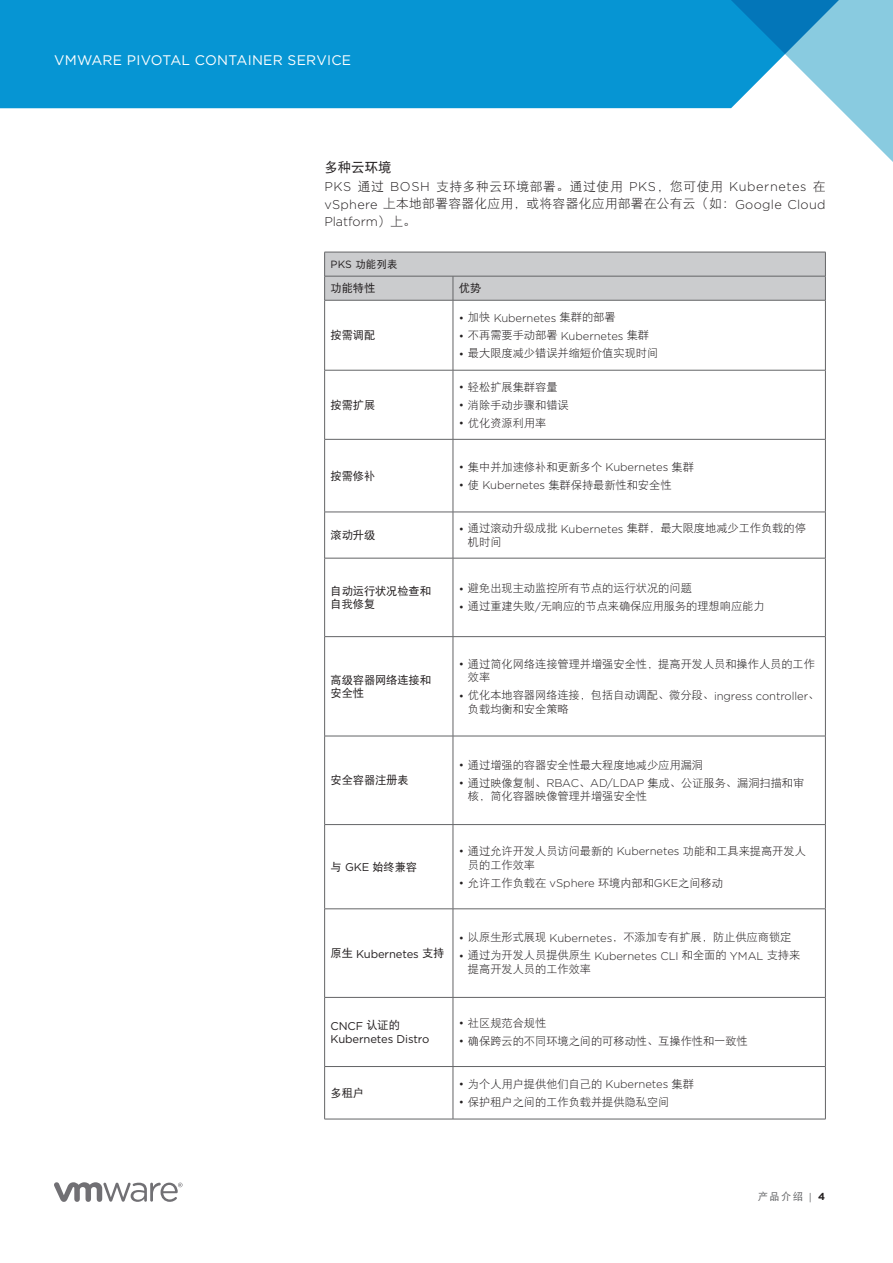
<style>
.page{position:relative;width:893px;height:1263px;background:#fff}
.page>*{position:absolute;margin:0;border:0;box-sizing:border-box;transform-origin:0 0}
.t1{font:13.8px "Gotham";letter-spacing:.02em;color:#fff}
.t2{font:13.5px "DFP Hei W5";letter-spacing:-.005em;color:#231f20}
.t3{font:12.75px/17.2px "DFP Hei W3";letter-spacing:.02em;color:#231f20}
.t4{font:300 12.75px "Gotham";letter-spacing:-.005em;color:#231f20}
.t5{font:11.25px/13.5px "DFP Hei W3";letter-spacing:-.005em;color:#231f20}
.t6{font:300 11.25px "Gotham";letter-spacing:-.005em;color:#231f20}
.t7{font:11.25px/13.5px "DFP Hei W5";letter-spacing:-.01em;color:#231f20}
.t8{font:11.25px/13.5px "Gotham";letter-spacing:-.01em;color:#231f20}
.t9{font:10.5px "DFP Hei W5";color:#231f20}
.t10{font:10.2px "DFP Hei W5";color:#636466}
.s1{font-family:"Gotham";font-weight:300}
.s2{font-family:"DFP Hei W3";font-weight:400}
.s3{font-family:"Gotham"}
.s4{font-family:"DFP Hei W5"}
.s5{font-family:"Gotham";font-weight:700;color:#231f20}
</style>
<div class="page">
<svg style="left:54px;top:1182px;width:129px;height:20px"></svg>
<div style="left:0;top:0;width:718px;height:108px;background:#0695d3"></div>
<svg style="left:718px;top:0;width:175px;height:162px"></svg>
<hr style="left:324px;top:300px;width:1px;height:70px;background:#636466">
<hr style="left:453px;top:300px;width:1px;height:70px;background:#636466">
<hr style="left:825px;top:300px;width:1px;height:70px;background:#636466">
<hr style="left:324px;top:370px;width:129px;height:1px;background:#636466">
<hr style="left:324px;top:370px;width:1px;height:69px;background:#636466">
<hr style="left:453px;top:370px;width:373px;height:1px;background:#636466">
<hr style="left:453px;top:370px;width:1px;height:69px;background:#636466">
<hr style="left:825px;top:370px;width:1px;height:69px;background:#636466">
<hr style="left:324px;top:439px;width:129px;height:1px;background:#636466">
<hr style="left:324px;top:439px;width:1px;height:73px;background:#636466">
<hr style="left:453px;top:439px;width:373px;height:1px;background:#636466">
<hr style="left:453px;top:439px;width:1px;height:73px;background:#636466">
<hr style="left:825px;top:439px;width:1px;height:73px;background:#636466">
<hr style="left:324px;top:512px;width:129px;height:1px;background:#636466">
<hr style="left:324px;top:512px;width:1px;height:46px;background:#636466">
<hr style="left:453px;top:512px;width:373px;height:1px;background:#636466">
<hr style="left:453px;top:512px;width:1px;height:46px;background:#636466">
<hr style="left:825px;top:512px;width:1px;height:46px;background:#636466">
<hr style="left:324px;top:558px;width:129px;height:1px;background:#636466">
<hr style="left:324px;top:558px;width:1px;height:78px;background:#636466">
<hr style="left:453px;top:558px;width:373px;height:1px;background:#636466">
<hr style="left:453px;top:558px;width:1px;height:78px;background:#636466">
<hr style="left:825px;top:558px;width:1px;height:78px;background:#636466">
<hr style="left:324px;top:636px;width:129px;height:1px;background:#636466">
<hr style="left:324px;top:637px;width:1px;height:99px;background:#636466">
<hr style="left:453px;top:636px;width:373px;height:1px;background:#636466">
<hr style="left:453px;top:637px;width:1px;height:99px;background:#636466">
<hr style="left:825px;top:637px;width:1px;height:99px;background:#636466">
<hr style="left:324px;top:736px;width:129px;height:1px;background:#636466">
<hr style="left:324px;top:736px;width:1px;height:88px;background:#636466">
<hr style="left:453px;top:736px;width:373px;height:1px;background:#636466">
<hr style="left:453px;top:736px;width:1px;height:88px;background:#636466">
<hr style="left:825px;top:736px;width:1px;height:88px;background:#636466">
<hr style="left:324px;top:824px;width:129px;height:1px;background:#636466">
<hr style="left:324px;top:825px;width:1px;height:84px;background:#636466">
<hr style="left:453px;top:824px;width:373px;height:1px;background:#636466">
<hr style="left:453px;top:825px;width:1px;height:84px;background:#636466">
<hr style="left:825px;top:825px;width:1px;height:84px;background:#636466">
<hr style="left:324px;top:908px;width:129px;height:1px;background:#636466">
<hr style="left:324px;top:909px;width:1px;height:88px;background:#636466">
<hr style="left:453px;top:908px;width:373px;height:1px;background:#636466">
<hr style="left:453px;top:909px;width:1px;height:88px;background:#636466">
<hr style="left:825px;top:909px;width:1px;height:88px;background:#636466">
<hr style="left:324px;top:997px;width:129px;height:1px;background:#636466">
<hr style="left:324px;top:997px;width:1px;height:69px;background:#636466">
<hr style="left:453px;top:997px;width:373px;height:1px;background:#636466">
<hr style="left:453px;top:997px;width:1px;height:69px;background:#636466">
<hr style="left:825px;top:997px;width:1px;height:69px;background:#636466">
<hr style="left:324px;top:1066px;width:129px;height:1px;background:#636466">
<hr style="left:324px;top:1067px;width:1px;height:52px;background:#636466">
<hr style="left:453px;top:1066px;width:373px;height:1px;background:#636466">
<hr style="left:453px;top:1067px;width:1px;height:52px;background:#636466">
<hr style="left:825px;top:1067px;width:1px;height:52px;background:#636466">
<hr style="left:324px;top:1119px;width:129px;height:1px;background:#636466">
<hr style="left:453px;top:1119px;width:373px;height:1px;background:#636466">
<svg style="left:324px;top:252px;width:502px;height:48px;background:#c6c7c9"></svg>
<hr style="left:324px;top:300px;width:129px;height:1px;background:#636466">
<hr style="left:453px;top:300px;width:373px;height:1px;background:#636466">
<p class="t1" style="left:54px;top:51px;width:299px">VMWARE PIVOTAL CONTAINER SERVICE</p>
<p class="t2" style="left:324px;top:160px;width:69px">多种云环境</p>
<p class="t3" style="left:324px;top:178px;width:503px"><span class="s1">PKS</span> 通过 <span class="s1">BOSH</span> 支持多种云环境部署。通过使用 <span class="s1">PKS</span>，您可使用 <span class="s1">Kubernetes</span> 在<span class="s1">vSphere</span> 上本地部署容器化应用，或将容器化应用部署在公有云（如：<span class="s1">Google Cloud</span></p>
<p class="t4" style="left:324px;top:213px;width:93px">Platform<span class="s2">）上。</span></p>
<p class="t9" style="left:331px;top:259px;width:69px"><span class="s3">PKS</span> 功能列表</p>
<p class="t7" style="left:331px;top:281px;width:46px">功能特性</p>
<p class="t7" style="left:459px;top:281px;width:24px">优势</p>
<p class="t7" style="left:331px;top:328px;width:46px">按需调配</p>
<p class="t6" style="left:459px;top:310px;width:158px">• <span class="s2">加快</span> Kubernetes <span class="s2">集群的部署</span></p>
<p class="t6" style="left:459px;top:328px;width:192px">• <span class="s2">不再需要手动部署</span> Kubernetes <span class="s2">集群</span></p>
<p class="t5" style="left:459px;top:346px;width:201px"><span class="s1">•</span> 最大限度减少错误并缩短价值实现时间</p>
<p class="t7" style="left:331px;top:398px;width:46px">按需扩展</p>
<p class="t7" style="left:331px;top:469px;width:46px">按需修补</p>
<p class="t5" style="left:459px;top:380px;width:100px"><span class="s1">•</span> 轻松扩展集群容量</p>
<p class="t5" style="left:459px;top:398px;width:111px"><span class="s1">•</span> 消除手动步骤和错误</p>
<p class="t5" style="left:459px;top:416px;width:89px"><span class="s1">•</span> 优化资源利用率</p>
<p class="t5" style="left:459px;top:460px;width:237px"><span class="s1">•</span> 集中并加速修补和更新多个 <span class="s1">Kubernetes</span> 集群</p>
<p class="t5" style="left:459px;top:478px;width:214px"><span class="s1">•</span> 使 <span class="s1">Kubernetes</span> 集群保持最新性和安全性</p>
<p class="t7" style="left:331px;top:528px;width:46px">滚动升级</p>
<p class="t5" style="left:468px;top:521px;width:339px;text-indent:-9px"><span class="s1">•</span> 通过滚动升级成批 <span class="s1">Kubernetes</span> 集群，最大限度地减少工作负载的停机时间</p>
<p class="t7" style="left:331px;top:584px;width:102px">自动运行状况检查和自我修复</p>
<p class="t5" style="left:459px;top:582px;width:234px"><span class="s1">•</span> 避免出现主动监控所有节点的运行状况的问题</p>
<p class="t5" style="left:459px;top:600px;width:307px"><span class="s1">•</span> 通过重建失败<span class="s1">/</span>无响应的节点来确保应用服务的理想响应能力</p>
<p class="t7" style="left:331px;top:673px;width:102px">高级容器网络连接和安全性</p>
<p class="t5" style="left:468px;top:657px;width:349px;text-indent:-9px"><span class="s1">•</span> 通过简化网络连接管理并增强安全性，提高开发人员和操作人员的工作效率</p>
<p class="t5" style="left:468px;top:688px;width:353px;text-indent:-9px"><span class="s1">•</span> 优化本地容器网络连接，包括自动调配、微分段、<span class="s1">ingress controller</span>、负载均衡和安全策略</p>
<p class="t7" style="left:331px;top:773px;width:80px">安全容器注册表</p>
<p class="t5" style="left:459px;top:758px;width:246px"><span class="s1">•</span> 通过增强的容器安全性最大程度地减少应用漏洞</p>
<p class="t5" style="left:468px;top:776px;width:338px;text-indent:-9px"><span class="s1">•</span> 通过映像复制、<span class="s1">RBAC</span>、<span class="s1">AD/LDAP</span> 集成、公证服务、漏洞扫描和审核，简化容器映像管理并增强安全性</p>
<p class="t7" style="left:331px;top:860px;width:88px">与 <span class="s3">GKE</span> 始终兼容</p>
<p class="t5" style="left:468px;top:844px;width:339px;text-indent:-9px"><span class="s1">•</span> 通过允许开发人员访问最新的 <span class="s1">Kubernetes</span> 功能和工具来提高开发人员的工作效率</p>
<p class="t5" style="left:459px;top:876px;width:266px"><span class="s1">•</span> 允许工作负载在 <span class="s1">vSphere</span> 环境内部和<span class="s1">GKE</span>之间移动</p>
<p class="t8" style="left:331px;top:946px;width:115px"><span class="s4">原生</span> Kubernetes <span class="s4">支持</span></p>
<p class="t5" style="left:459px;top:931px;width:334px"><span class="s1">•</span> 以原生形式展现 <span class="s1">Kubernetes</span>，不添加专有扩展，防止供应商锁定</p>
<p class="t6" style="left:459px;top:949px;width:343px">• <span class="s2">通过为开发人员提供原生</span> Kubernetes CLI <span class="s2">和全面的</span> YMAL <span class="s2">支持来</span></p>
<p class="t5" style="left:468px;top:962px;width:125px">提高开发人员的工作效率</p>
<p class="t8" style="left:331px;top:1019px;width:100px">CNCF <span class="s4">认证的<br></span>Kubernetes Distro</p>
<p class="t5" style="left:459px;top:1016px;width:89px"><span class="s1">•</span> 社区规范合规性</p>
<p class="t5" style="left:459px;top:1034px;width:290px"><span class="s1">•</span> 确保跨云的不同环境之间的可移动性、互操作性和一致性</p>
<p class="t7" style="left:331px;top:1086px;width:35px">多租户</p>
<p class="t5" style="left:459px;top:1077px;width:237px"><span class="s1">•</span> 为个人用户提供他们自己的 <span class="s1">Kubernetes</span> 集群</p>
<p class="t5" style="left:459px;top:1095px;width:212px"><span class="s1">•</span> 保护租户之间的工作负载并提供隐私空间</p>
<p class="t10" style="left:758px;top:1191px;width:69px">产品介绍 <span class="s3">|</span> <span class="s5">4</span></p>
</div>
